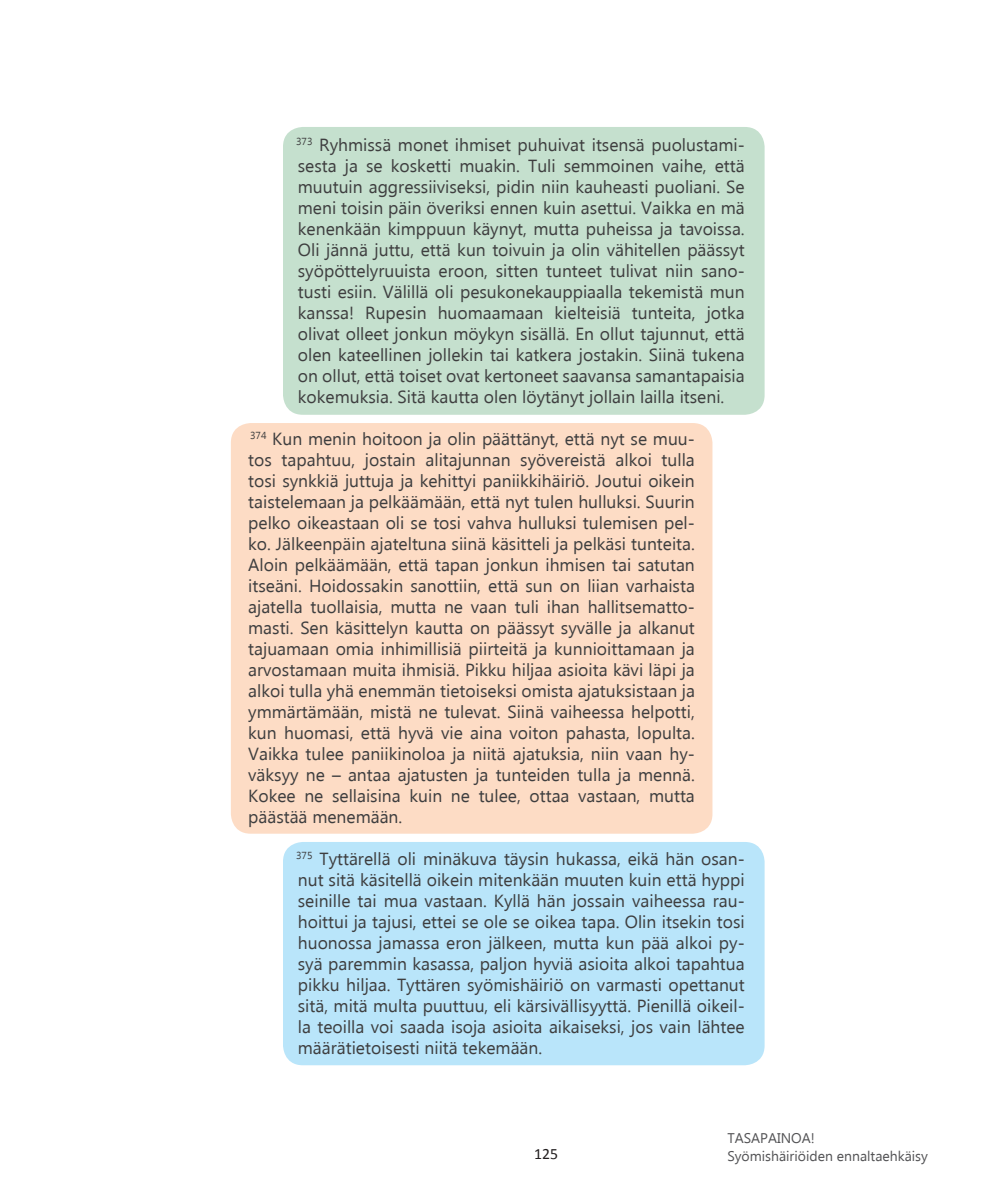
<style>
.page{position:relative;width:993px;height:1191px;background:#fff}
.page>*{position:absolute;margin:0;border:0;box-sizing:border-box;transform-origin:0 0}
.sisennysleipis{font:17.5px/21px "Myanmar Text";color:#3e3e3f;text-align:justify}
.sisennysleipis_VASEM{font:17.5px/21px "Myanmar Text";color:#3e3e3f;text-align:justify}
.t1{font:15.75px "Calibri";color:#231f20}
.t2{font:14px/17.5px "Myanmar Text";color:#535355}
</style>
<div class="page">
<div style="left:283px;top:842px;width:481px;height:223px;background:#b9e5fa;border-radius:20px"></div>
<div style="left:231px;top:423px;width:481px;height:410px;background:#fddcc5;border-radius:20px"></div>
<div style="left:283px;top:127px;width:481px;height:288px;background:#c5e0ce;border-radius:20px"></div>
<p class="sisennysleipis" style="left:296px;top:134px;width:450px"><sup>373</sup> Ryhmissä monet ihmiset puhuivat itsensä puolustami&shy;sesta ja se kosketti muakin. Tuli semmoinen vaihe, että muutuin aggressiiviseksi, pidin niin kauheasti puoliani. Se meni toisin päin överiksi ennen kuin asettui. Vaikka en mä kenenkään kimppuun käynyt, mutta puheissa ja tavoissa.<br>Oli jännä juttu, että kun toivuin ja olin vähitellen päässyt syöpöttelyruuista eroon, sitten tunteet tulivat niin sano&shy;tusti esiin. Välillä oli pesukonekauppiaalla tekemistä mun kanssa! Rupesin huomaamaan kielteisiä tunteita, jotka olivat olleet jonkun möykyn sisällä. En ollut tajunnut, että olen kateellinen jollekin tai katkera jostakin. Siinä tukena on ollut, että toiset ovat kertoneet saavansa samantapaisia kokemuksia. Sitä kautta olen löytänyt jollain lailla itseni.</p>
<p class="sisennysleipis_VASEM" style="left:248px;top:428px;width:448px"><sup>374</sup> Kun menin hoitoon ja olin päättänyt, että nyt se muu&shy;tos tapahtuu, jostain alitajunnan syövereistä alkoi tulla tosi synkkiä juttuja ja kehittyi paniikkihäiriö. Joutui oikein taistelemaan ja pelkäämään, että nyt tulen hulluksi. Suurin pelko oikeastaan oli se tosi vahva hulluksi tulemisen pel&shy;ko. Jälkeenpäin ajateltuna siinä käsitteli ja pelkäsi tunteita.<br>Aloin pelkäämään, että tapan jonkun ihmisen tai satutan itseäni. Hoidossakin sanottiin, että sun on liian varhaista ajatella tuollaisia, mutta ne vaan tuli ihan hallitsematto&shy;masti. Sen käsittelyn kautta on päässyt syvälle ja alkanut tajuamaan omia inhimillisiä piirteitä ja kunnioittamaan ja arvostamaan muita ihmisiä. Pikku hiljaa asioita kävi läpi ja alkoi tulla yhä enemmän tietoiseksi omista ajatuksistaan ja ymmärtämään, mistä ne tulevat. Siinä vaiheessa helpotti, kun huomasi, että hyvä vie aina voiton pahasta, lopulta.<br>Vaikka tulee paniikinoloa ja niitä ajatuksia, niin vaan hy&shy;väksyy ne – antaa ajatusten ja tunteiden tulla ja mennä.<br>Kokee ne sellaisina kuin ne tulee, ottaa vastaan, mutta päästää menemään.</p>
<p class="sisennysleipis" style="left:296px;top:848px;width:450px"><sup>375</sup> Tyttärellä oli minäkuva täysin hukassa, eikä hän osan&shy;nut sitä käsitellä oikein mitenkään muuten kuin että hyppi seinille tai mua vastaan. Kyllä hän jossain vaiheessa rau&shy;hoittui ja tajusi, ettei se ole se oikea tapa. Olin itsekin tosi huonossa jamassa eron jälkeen, mutta kun pää alkoi py&shy;syä paremmin kasassa, paljon hyviä asioita alkoi tapahtua pikku hiljaa. Tyttären syömishäiriö on varmasti opettanut sitä, mitä multa puuttuu, eli kärsivällisyyttä. Pienillä oikeil&shy;la teoilla voi saada isoja asioita aikaiseksi, jos vain lähtee määrätietoisesti niitä tekemään.</p>
<p class="t1" style="left:534px;top:1144px;width:25px">125</p>
<p class="t2" style="left:727px;top:1129px;width:202px">TASAPAINOA!<br>Syömishäiriöiden ennaltaehkäisy</p>
</div>
